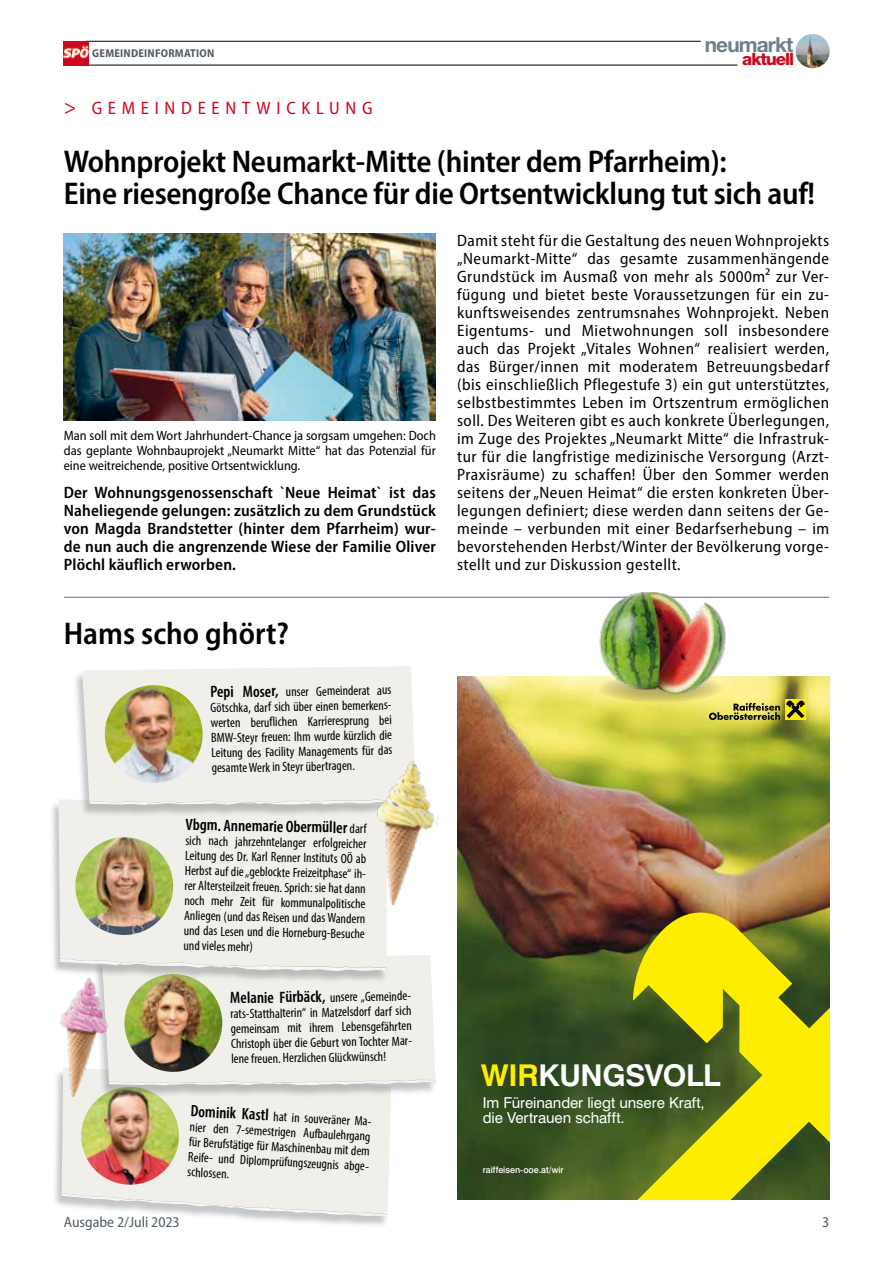
<style>
.page{position:relative;width:893px;height:1263px;background:#fff}
.page>*{position:absolute;margin:0;border:0;box-sizing:border-box;transform-origin:0 0}
.t1{font:600 semi-condensed 31.5px/31.5px "Myriad Pro";letter-spacing:-.01em;color:#000}
.t2{font:700 30px "Swiss 721 BT";letter-spacing:-.01em;color:#fff}
.t3{font:700 20.7px "Helvetica Neue LT Pro";letter-spacing:-.04em;color:#707e87}
.t4{font:semi-condensed 18px "Myriad Pro";letter-spacing:.32em;color:#cd071e}
.t5{font:800 17.1px "Helvetica Neue LT Pro";letter-spacing:-.06em;color:#cd071e}
.t6{font:semi-condensed 16.5px/18px "Myriad Pro";letter-spacing:.03em;color:#000;text-align:justify}
.t7{font:600 semi-condensed 16.5px/18px "Myriad Pro";letter-spacing:.01em;color:#000;text-align:justify}
.t8{font:600 condensed 16.5px "Myriad Pro";color:#000}
.t9{font:15px/15px "Swiss 721 BT";letter-spacing:-.005em;color:#fff}
.t10{font:semi-condensed 15px "Myriad Pro";color:#525e64}
.t11{font:condensed 13.5px/15px "Myriad Pro";color:#000}
.t12{font:semi-condensed 13.5px/15px "Myriad Pro";color:#000;text-align:justify}
.t13{font:700 semi-condensed 11.4px "Myriad Pro";letter-spacing:.02em;color:#525e64}
.t14{font:500 8.85px "Swiss 721 BT";color:#fff}
.s1{font-size:21px}
.s2{font-weight:600;font-size:16.5px}
.s3{font-weight:400;font-size:13.5px}
.s4{color:#ffed00}
</style>
<div class="page">
<div style="left:52px;top:1069px;width:341px;height:160px;background:#525e64;opacity:.35"></div>
<div style="left:62px;top:1098px;width:329px;height:117px;background:#f0efe9"></div>
<svg style="left:61px;top:1144px;width:326px;height:76px"></svg>
<img style="left:80px;top:1098px;width:100px;height:88px">
<div style="left:92px;top:957px;width:345px;height:141px;background:#525e64;opacity:.35"></div>
<hr style="left:64px;top:597px;width:765px;height:1px;background:#5d6f7f">
<img style="left:64px;top:234px;width:372px;height:187px">
<div style="left:49px;top:801px;width:340px;height:183px;background:#525e64;opacity:.35"></div>
<div style="left:58px;top:799px;width:303px;height:169px;background:#f0efe9"></div>
<svg style="left:59px;top:896px;width:377px;height:190px"></svg>
<img style="left:75px;top:837px;width:99px;height:98px">
<img style="left:457px;top:676px;width:372px;height:338px">
<img style="left:457px;top:1014px;width:176px;height:185px">
<svg style="left:633px;top:910px;width:196px;height:289px"></svg>
<div style="left:785px;top:699px;width:21px;height:21px;background:#ffed00"></div>
<svg style="left:709px;top:703px;width:71px;height:17px"></svg>
<svg style="left:786px;top:700px;width:19px;height:18px"></svg>
<svg style="left:457px;top:676px;width:6px;height:3px"></svg>
<svg style="left:457px;top:1194px;width:6px;height:5px"></svg>
<svg style="left:826px;top:676px;width:4px;height:3px"></svg>
<svg style="left:826px;top:1194px;width:4px;height:5px"></svg>
<div style="left:73px;top:668px;width:344px;height:149px;background:#525e64;opacity:.35"></div>
<svg style="left:82px;top:666px;width:334px;height:137px"></svg>
<svg style="left:89px;top:750px;width:327px;height:55px"></svg>
<img style="left:104px;top:685px;width:99px;height:98px">
<img style="left:49px;top:971px;width:70px;height:134px">
<img style="left:361px;top:753px;width:77px;height:163px">
<svg style="left:597px;top:674px;width:126px;height:28px"></svg>
<img style="left:597px;top:578px;width:130px;height:130px;border-radius:65px">
<img style="left:795px;top:34px;width:35px;height:34px;border-radius:17px">
<hr style="left:86px;top:65px;width:652px;height:1px;background:#000">
<hr style="left:86px;top:41px;width:615px;height:1px;background:#000">
<img style="left:64px;top:41px;width:25px;height:24px">
<p class="t13" style="left:92px;top:46px;width:123px">GEMEINDEINFORMATION</p>
<p class="t3" style="left:705px;top:32px;width:90px">neumarkt</p>
<p class="t5" style="left:742px;top:49px;width:53px">aktuell</p>
<p class="t4" style="left:64px;top:96px;width:310px"><span class="s1">&gt;</span> GEMEINDEENTWICKLUNG</p>
<h1 class="t1" style="left:64px;top:145px;width:753px">Wohnprojekt Neumarkt-Mitte (hinter dem Pfarrheim):<br>Eine riesengroße Chance für die Ortsentwicklung tut sich auf!</h1>
<p class="t12" style="left:64px;top:427px;width:374px">Man soll mit dem Wort Jahrhundert-Chance ja sorgsam umgehen: Doch das geplante Wohnbauprojekt „Neumarkt Mitte“ hat das Potenzial für eine weitreichende, positive Ortsentwicklung.</p>
<p class="t7" style="left:64px;top:483px;width:374px">Der Wohnungsgenossenschaft `Neue Heimat` ist das Naheliegende gelungen: zusätzlich zu dem Grundstück von Magda Brandstetter (hinter dem Pfarrheim) wur&shy;de nun auch die angrenzende Wiese der Familie Oliver Plöchl käuflich erworben.</p>
<h1 class="t1" style="left:64px;top:617px;width:227px">Hams scho ghört?</h1>
<p class="t11" style="left:210px;top:685px;width:186px;rotate:-1deg"><span class="s2">Pepi Moser,</span> unser Gemeinderat aus Götschka, darf sich über einen bemerkens&shy;werten beruflichen Karrieresprung bei BMW-Steyr freuen: Ihm wurde kürzlich die Leitung des Facility Managements für das gesamte Werk in Steyr übertragen.</p>
<p class="t8" style="left:186px;top:814px;width:183px;rotate:1deg">Vbgm. Annemarie Obermüller <span class="s3">darf</span></p>
<p class="t11" style="left:186px;top:833px;width:186px;rotate:1deg">sich nach jahrzehntelanger erfolgreicher Leitung des Dr. Karl Renner Instituts OÖ ab Herbst auf die „geblockte Freizeitphase“ ih&shy;rer Altersteilzeit freuen. Sprich: sie hat dann noch mehr Zeit für kommunalpolitische Anliegen (und das Reisen und das Wandern und das Lesen und die Horneburg-Besuche und vieles mehr)</p>
<p class="t11" style="left:230px;top:991px;width:186px;rotate:-1deg"><span class="s2">Melanie Fürbäck,</span> unsere „Gemeinde&shy;rats-Statthalterin“ in Matzelsdorf darf sich gemeinsam mit ihrem Lebensgefährten Christoph über die Geburt von Tochter Mar&shy;lene freuen. Herzlichen Glückwünsch!</p>
<p class="t11" style="left:191px;top:1104px;width:186px;rotate:3deg"><span class="s2">Dominik Kastl</span> hat in souveräner Ma&shy;nier den 7-semestrigen Aufbaulehrgang für Berufstätige für Maschinenbau mit dem Reife- und Diplomprüfungszeugnis abge&shy;schlossen.</p>
<p class="t6" style="left:457px;top:231px;width:374px">Damit steht für die Gestaltung des neuen Wohnprojekts „Neumarkt-Mitte“ das gesamte zusammenhängende Grundstück im Ausmaß von mehr als 5000m² zur Ver&shy;fügung und bietet beste Voraussetzungen für ein zu&shy;kunftsweisendes zentrumsnahes Wohnprojekt. Neben Eigentums- und Mietwohnungen soll insbesondere auch das Projekt „Vitales Wohnen“ realisiert werden, das Bürger/innen mit moderatem Betreuungsbedarf (bis einschließlich Pflegestufe 3) ein gut unterstütztes, selbstbestimmtes Leben im Ortszentrum ermöglichen soll. Des Weiteren gibt es auch konkrete Überlegungen, im Zuge des Projektes „Neumarkt Mitte“ die Infrastruk&shy;tur für die langfristige medizinische Versorgung (Arzt-Praxisräume) zu schaffen! Über den Sommer werden seitens der „Neuen Heimat“ die ersten konkreten Über&shy;legungen definiert; diese werden dann seitens der Ge&shy;meinde – verbunden mit einer Bedarfserhebung – im bevorstehenden Herbst/Winter der Bevölkerung vorge&shy;stellt und zur Diskussion gestellt.</p>
<h2 class="t2" style="left:481px;top:1057px;width:241px"><span class="s4">WIR</span>KUNGSVOLL</h2>
<p class="t9" style="left:483px;top:1095px;width:224px">Im Füreinander liegt unsere Kraft, die Vertrauen schafft.</p>
<p class="t14" style="left:483px;top:1165px;width:82px">raiffeisen-ooe.at/wir</p>
<p class="t10" style="left:64px;top:1213px;width:117px">Ausgabe 2/Juli 2023</p>
<p class="t10" style="left:822px;top:1213px;width:9px">3</p>
</div>
